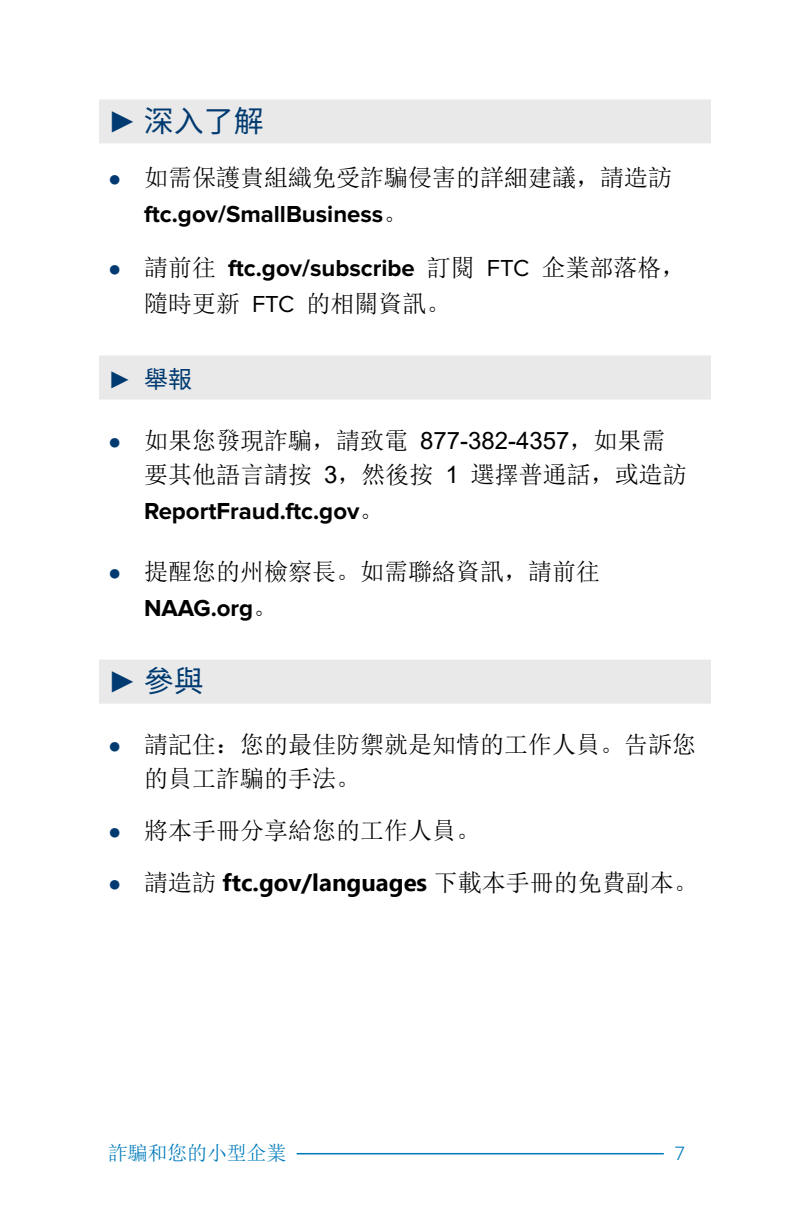
<style>
.page{position:relative;width:792px;height:1224px;background:#fff}
.page>*{position:absolute;margin:0;border:0;box-sizing:border-box;transform-origin:0 0}
.t1{font:30px "Source Han Sans SC";color:#003a70}
.t2{font:24px/36px "Sim Sun";color:#000}
.t3{font:700 24px "Ebrima";color:#000}
.t4{font:24px "Source Han Sans SC";color:#003a70}
.t5{font:20px "Sim Sun";letter-spacing:-.01em;color:#007bbb}
.t6{font:300 20px "Proxima Nova";color:#007bbb}
.s1{font-family:"Arial"}
.s2{font-family:"Arial";font-size:22px;color:#003a70}
.s3{font-family:"Proxima Nova";font-weight:700}
.s4{font-family:"Proxima Nova"}
.s5{font-family:"Arial";font-weight:400;font-size:22px;color:#003a70}
.s6{font-family:"Sim Sun";font-weight:400}
</style>
<div class="page">
<hr style="left:297px;top:1153px;width:367px;height:1px;background:#007bbb">
<div style="left:99px;top:99px;width:612px;height:44px;background:#e9e9ea"></div>
<div style="left:99px;top:356px;width:612px;height:44px;background:#e9e9ea"></div>
<div style="left:99px;top:660px;width:612px;height:44px;background:#e9e9ea"></div>
<h1 class="t1" style="left:108px;top:104px;width:158px"><span class="s1">►</span> 深入了解</h1>
<p class="t2" style="left:144px;top:159px;width:529px;text-indent:-36px"><span class="s2">●</span> 如需保護貴組織免受詐騙侵害的詳細建議，請造訪<span class="s3">ftc.gov/SmallBusiness</span>。</p>
<p class="t2" style="left:144px;top:249px;width:543px;text-indent:-36px"><span class="s2">●</span> 請前往 <span class="s3">ftc.gov/subscribe</span> 訂閱 <span class="s4">FTC</span> 企業部落格，隨時更新 <span class="s4">FTC</span> 的相關資訊。</p>
<h1 class="t4" style="left:108px;top:366px;width:85px"><span class="s1">►</span> 舉報</h1>
<p class="t2" style="left:144px;top:423px;width:544px;line-height:35px;text-indent:-36px"><span class="s2">●</span> 如果您發現詐騙，請致電 <span class="s1">877-382-4357</span>，如果需要其他語言請按 <span class="s1">3</span>，然後按 <span class="s1">1</span> 選擇普通話，或造訪<br><span class="s3">ReportFraud.ftc.gov</span>。</p>
<p class="t2" style="left:144px;top:553px;width:457px;text-indent:-36px"><span class="s2">●</span> 提醒您的州檢察長。如需聯絡資訊，請前往<br><span class="s3">NAAG.org</span>。</p>
<h1 class="t1" style="left:108px;top:664px;width:97px"><span class="s1">►</span>參與</h1>
<p class="t2" style="left:144px;top:728px;width:553px;line-height:34px;text-indent:-36px"><span class="s2">●</span> 請記住：您的最佳防禦就是知情的工作人員。告訴您的員工詐騙的手法。</p>
<p class="t2" style="left:108px;top:813px;width:373px"><span class="s2">●</span> 將本手冊分享給您的工作人員。</p>
<p class="t3" style="left:108px;top:864px;width:591px"><span class="s5">●</span> <span class="s6">請造訪</span> ftc.gov/languages <span class="s6">下載本手冊的免費副本。</span></p>
<p class="t5" style="left:108px;top:1143px;width:180px">詐騙和您的小型企業</p>
<p class="t6" style="left:675px;top:1142px;width:12px">7</p>
</div>
